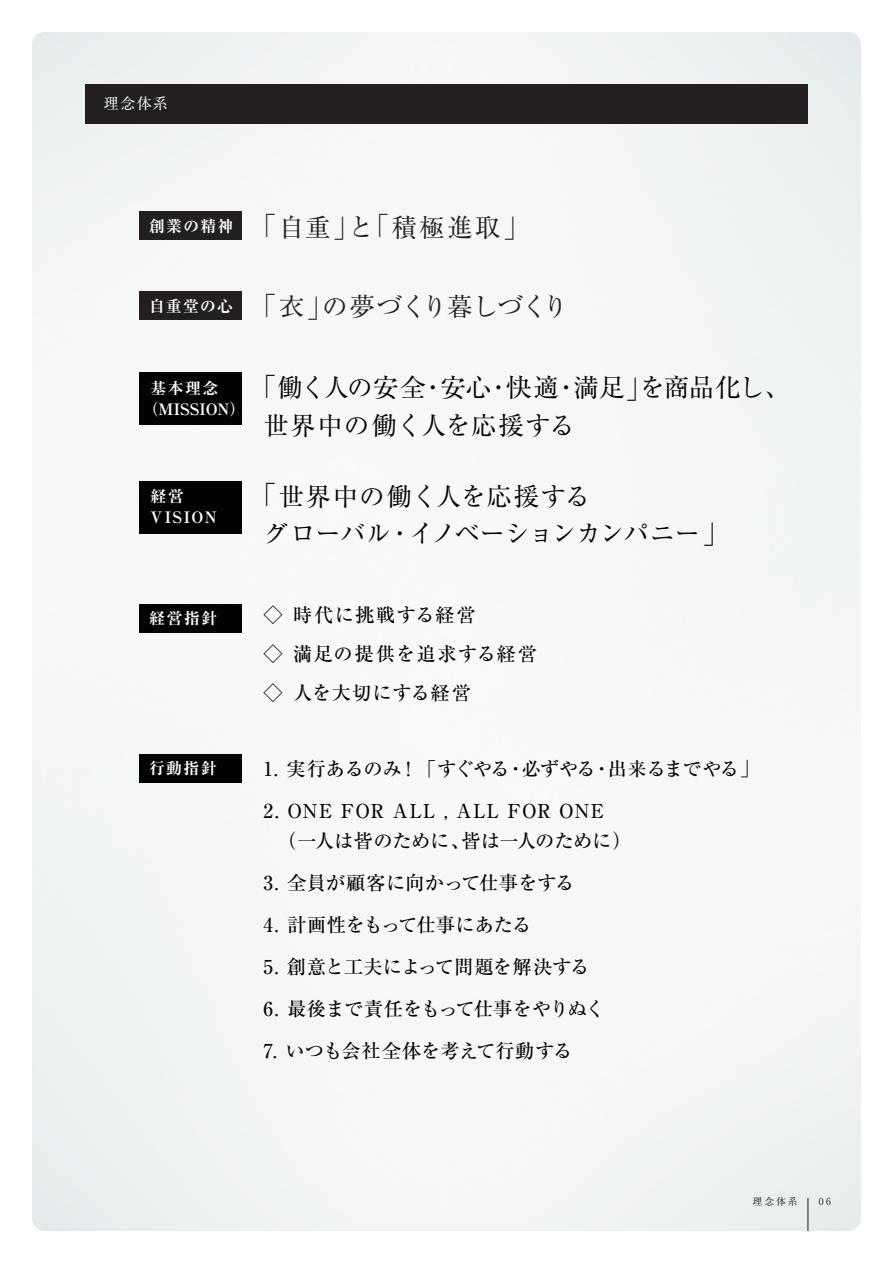
<style>
.page{position:relative;width:893px;height:1263px;background:#fff}
.page>*{position:absolute;margin:0;border:0;box-sizing:border-box;transform-origin:0 0}
.t1{font:25.5px/37.3px "Ryumin Pro";letter-spacing:.015em;color:#030303}
.t2{font:25.5px/37.3px "Ryumin Pro";letter-spacing:-.01em;color:#030303}
.t3{font:25.5px "Ryumin Pro";letter-spacing:-.025em;color:#231f20}
.t4{font:25.5px "Ryumin Pro";letter-spacing:-.005em;color:#231f20}
.t5{font:500 19.2px/29.8px "Ryumin Pro";letter-spacing:.005em;color:#030303}
.t6{font:500 19.2px/38.8px "Ryumin Pro";letter-spacing:.05em;color:#030303}
.t7{font:500 19.2px "Ryumin Pro";letter-spacing:-.025em;color:#030303}
.t8{font:500 19.2px "Ryumin Pro";letter-spacing:-.03em;color:#030303}
.t9{font:500 19.2px "Ryumin Pro";letter-spacing:-.02em;color:#030303}
.t10{font:700 expanded 15.75px/21.5px "Ryumin Pro";letter-spacing:.095em;color:#fff}
.t11{font:700 expanded 15.75px/21.5px "Ryumin Pro";letter-spacing:.015em;color:#fff}
.t12{font:15.15px "Ryumin Pro";color:#fff}
.t13{font:9.75px "Ryumin Pro";color:#231f20}
</style>
<div class="page">
<div style="left:32px;top:32px;width:829px;height:1199px;background:#f6f7f7"></div>
<div style="left:85px;top:84px;width:723px;height:39px;background:#231f20"></div>
<hr style="left:808px;top:1198px;width:1px;height:33px;background:#221713">
<div style="left:140px;top:212px;width:102px;height:28px;background:#231f20"></div>
<div style="left:140px;top:291px;width:102px;height:29px;background:#231f20"></div>
<div style="left:140px;top:604px;width:102px;height:28px;background:#030303"></div>
<div style="left:140px;top:373px;width:102px;height:52px;background:#030303"></div>
<div style="left:140px;top:481px;width:102px;height:52px;background:#030303"></div>
<div style="left:140px;top:754px;width:102px;height:28px;background:#030303"></div>
<p class="t12" style="left:103px;top:91px;width:66px">理念体系</p>
<h1 class="t4" style="left:149px;top:207px;width:381px"><sup>創業の精神</sup> 「自重」と「積極進取」</h1>
<h1 class="t3" style="left:149px;top:287px;width:421px"><sup>自重堂の心</sup> 「衣」の夢づくり暮しづくり</h1>
<p class="t11" style="left:143px;top:376px;width:104px;text-indent:8px">基本理念（MISSION）</p>
<h1 class="t1" style="left:264px;top:367px;width:529px;text-indent:-13px">「働く人の安全・安心・快適・満足」を商品化し、世界中の働く人を応援する</h1>
<p class="t10" style="left:151px;top:484px;width:68px">経営<br>VISION</p>
<h1 class="t2" style="left:264px;top:476px;width:466px;text-indent:-13px">「世界中の働く人を応援する<br>グローバル・イノベーションカンパニー」</h1>
<p class="t10" style="left:149px;top:606px;width:70px">経営指針</p>
<p class="t6" style="left:264px;top:594px;width:275px">◇ 時代に挑戦する経営<br>◇ 満足の提供を追求する経営◇ 人を大切にする経営</p>
<p class="t10" style="left:149px;top:756px;width:69px">行動指針</p>
<p class="t7" style="left:264px;top:754px;width:497px">1. 実行あるのみ！ 「すぐやる・必ずやる・出来るまでやる」</p>
<p class="t5" style="left:264px;top:795px;width:370px">2. ONE FOR ALL , ALL FOR ONE<br>　（一人は皆のために、皆は一人のために）</p>
<p class="t5" style="left:264px;top:866px;width:312px">3. 全員が顧客に向かって仕事をする</p>
<p class="t9" style="left:264px;top:909px;width:269px">4. 計画性をもって仕事にあたる</p>
<p class="t5" style="left:264px;top:950px;width:327px">5. 創意と工夫によって問題を解決する</p>
<p class="t8" style="left:264px;top:993px;width:343px">6. 最後まで責任をもって仕事をやりぬく</p>
<p class="t5" style="left:264px;top:1034px;width:310px">7. いつも会社全体を考えて行動する</p>
<p class="t13" style="left:753px;top:1194px;width:46px">理念体系</p>
<p class="t13" style="left:819px;top:1194px;width:14px">0 6</p>
</div>
